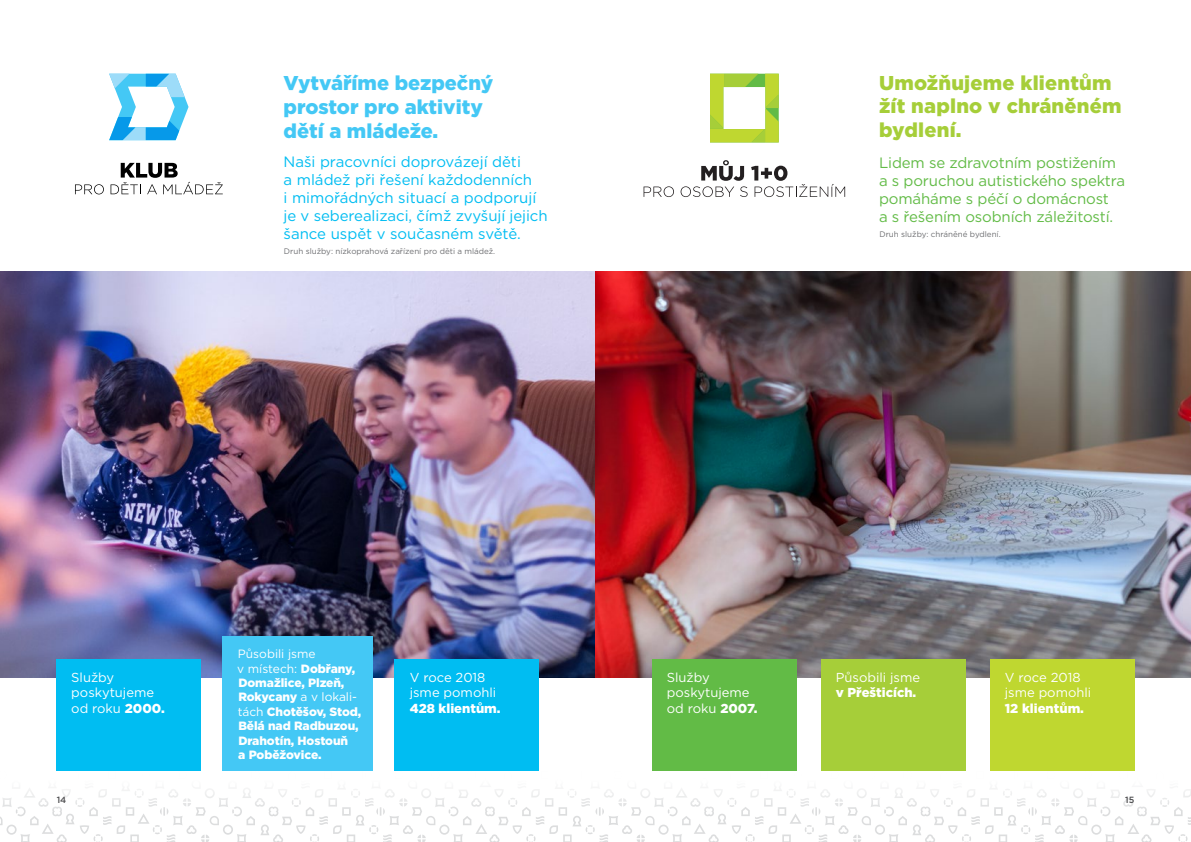
<style>
.page{position:relative;width:1191px;height:842px;background:#fff}
.page>*{position:absolute;margin:0;border:0;box-sizing:border-box;transform-origin:0 0}
.t1{font:900 20px/24px "Gotham";color:#44c8f5}
.t2{font:900 20px/23.4px "Gotham";letter-spacing:.01em;color:#a6ce39}
.t3{font:15px/18px "Gotham";color:#00bdf2}
.t4{font:15px/18px "Gotham";letter-spacing:-.01em;color:#62bb46}
.t5{font:13px/15.6px "Gotham";color:#fff}
.t6{font:900 13px "Gotham";color:#fff}
.t7{font:900 12px/14.4px "Gotham";letter-spacing:-.005em;color:#fff}
.t8{font:500 9px "Gotham";color:#4d4d4f}
.t9{font:8px "Gotham";color:#6d6e71}
.s1{font-weight:400}
.s2{font-weight:900}
</style>
<div class="page">
<svg style="left:0;top:770px;width:577px;height:72px"></svg>
<svg style="left:577px;top:770px;width:614px;height:72px"></svg>
<img style="left:0;top:271px;width:1191px;height:407px">
<div style="left:57px;top:659px;width:144px;height:112px;background:#00bdf2"></div>
<div style="left:395px;top:659px;width:144px;height:112px;background:#00bdf2"></div>
<div style="left:223px;top:636px;width:150px;height:135px;background:#44c8f5"></div>
<svg style="left:75px;top:184px;width:29px;height:10px"></svg>
<svg style="left:111px;top:163px;width:112px;height:31px"></svg>
<svg style="left:109px;top:74px;width:79px;height:66px"></svg>
<div style="left:652px;top:659px;width:144px;height:112px;background:#62bb46"></div>
<div style="left:990px;top:659px;width:144px;height:112px;background:#bfd730"></div>
<div style="left:821px;top:659px;width:144px;height:112px;background:#a6ce39"></div>
<svg style="left:643px;top:186px;width:31px;height:11px"></svg>
<svg style="left:680px;top:160px;width:165px;height:37px"></svg>
<svg style="left:710px;top:74px;width:68px;height:68px"></svg>
<h1 class="t1" style="left:283px;top:70px;width:211px">Vytváříme bezpečný prostor pro aktivity dětí a mládeže.</h1>
<p class="t3" style="left:283px;top:153px;width:266px">Naši pracovníci doprovázejí děti<br>a mládež při řešení každodenních<br>i mimořádných situací a podporují je v seberealizaci, čímž zvyšují jejich šance uspět v současném světě.</p>
<p class="t9" style="left:284px;top:246px;width:213px">Druh služby: nízkoprahová zařízení pro děti a mládež.</p>
<h1 class="t2" style="left:879px;top:71px;width:244px">Umožňujeme klientům žít naplno v chráněném bydlení.</h1>
<p class="t4" style="left:879px;top:153px;width:247px">Lidem se zdravotním postižením a s poruchou autistického spektra pomáháme s péčí o domácnost<br>a s řešením osobních záležitostí.</p>
<p class="t9" style="left:879px;top:229px;width:123px">Druh služby: chráněné bydlení.</p>
<p class="t7" style="left:237px;top:647px;width:126px"><span class="s1">Působili jsme<br>v místech:</span> Dobřany,<br>Domažlice, Plzeň,<br>Rokycany <span class="s1">a v lokali&shy;tách</span> Chotěšov, Stod,<br>Bělá nad Radbuzou,<br>Drahotín, Hostouň<br>a Poběžovice.</p>
<p class="t5" style="left:71px;top:669px;width:95px">Služby poskytujeme od roku <span class="s2">2000.</span></p>
<p class="t5" style="left:410px;top:669px;width:88px">V roce 2018 jsme pomohli</p>
<p class="t6" style="left:410px;top:699px;width:92px">428 klientům.</p>
<p class="t5" style="left:667px;top:669px;width:92px">Služby poskytujeme od roku <span class="s2">2007.</span></p>
<p class="t5" style="left:836px;top:669px;width:86px">Působili jsme</p>
<p class="t6" style="left:836px;top:684px;width:82px">v Přešticích.</p>
<p class="t5" style="left:1004px;top:669px;width:88px">V roce 2018 jsme pomohli</p>
<p class="t6" style="left:1004px;top:699px;width:81px">12 klientům.</p>
<p class="t8" style="left:57px;top:794px;width:11px">14</p>
<p class="t8" style="left:1125px;top:794px;width:11px">15</p>
</div>
